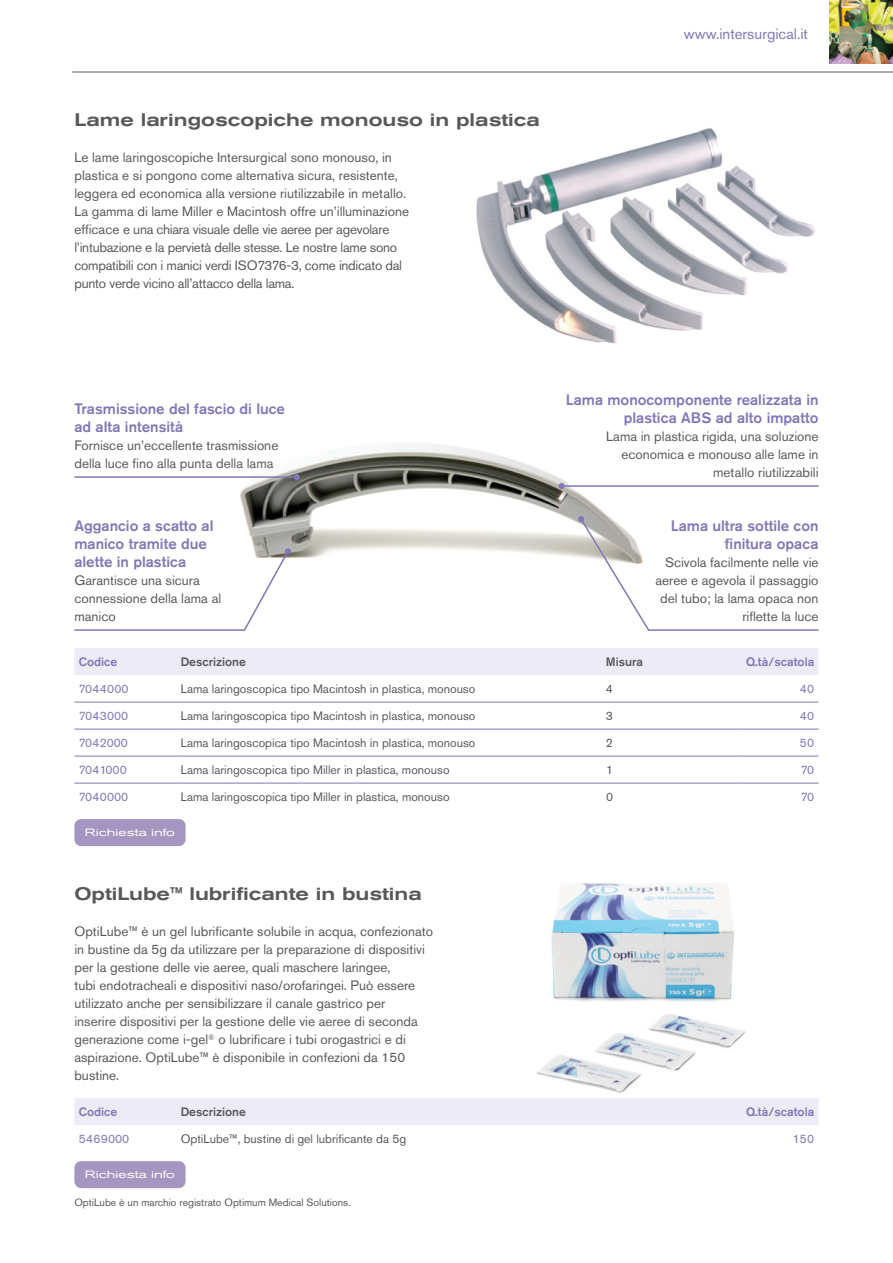
<style>
.page{position:relative;width:893px;height:1263px;background:#fff}
.page>*{position:absolute;margin:0;border:0;box-sizing:border-box;transform-origin:0 0}
.t1{font:500 expanded 18px "Akzidenz Grotesk Pro";color:#58595b}
.t2{font:500 15px/18px "Akzidenz Grotesk Pro";color:#8177b7;text-align:right}
.t3{font:15px "Akzidenz Grotesk Pro";color:#8177b7}
.t4{font:13.5px/18px "Akzidenz Grotesk Pro";color:#58595b}
.t5{font:12.15px "Akzidenz Grotesk Pro";color:#58595b}
.t6{font:12.15px "Akzidenz Grotesk Pro";color:#8177b7}
.t7{font:500 12.15px "Akzidenz Grotesk Pro";color:#8177b7}
.t8{font:500 12.15px "Akzidenz Grotesk Pro";color:#58595b}
.t9{font:12.15px "Akzidenz Grotesk Pro";letter-spacing:.02em;color:#8177b7}
.t10{font:10.5px "Akzidenz Grotesk Pro";color:#58595b}
.t11{font:expanded 10.5px "Akzidenz Grotesk Pro";color:#fff;scale:1.14 1}
</style>
<div class="page">
<hr style="left:72px;top:72px;width:821px;height:1px;background:#58595b">
<img style="left:829px;top:0;width:64px;height:63px">
<img style="left:240px;top:443px;width:368px;height:115px">
<img style="left:476px;top:128px;width:339px;height:216px">
<div style="left:74px;top:648px;width:745px;height:27px;background:#edebf6"></div>
<hr style="left:74px;top:702px;width:107px;height:1px;background:#8177b7">
<hr style="left:181px;top:702px;width:425px;height:1px;background:#8177b7">
<hr style="left:606px;top:702px;width:136px;height:1px;background:#8177b7">
<hr style="left:742px;top:702px;width:77px;height:1px;background:#8177b7">
<hr style="left:74px;top:729px;width:107px;height:1px;background:#8177b7">
<hr style="left:181px;top:729px;width:425px;height:1px;background:#8177b7">
<hr style="left:606px;top:729px;width:136px;height:1px;background:#8177b7">
<hr style="left:742px;top:729px;width:77px;height:1px;background:#8177b7">
<hr style="left:74px;top:756px;width:107px;height:1px;background:#8177b7">
<hr style="left:181px;top:756px;width:425px;height:1px;background:#8177b7">
<hr style="left:606px;top:756px;width:136px;height:1px;background:#8177b7">
<hr style="left:742px;top:756px;width:77px;height:1px;background:#8177b7">
<hr style="left:74px;top:783px;width:107px;height:1px;background:#8177b7">
<hr style="left:181px;top:783px;width:425px;height:1px;background:#8177b7">
<hr style="left:606px;top:783px;width:136px;height:1px;background:#8177b7">
<hr style="left:742px;top:783px;width:77px;height:1px;background:#8177b7">
<svg style="left:74px;top:548px;width:217px;height:83px"></svg>
<hr style="left:74px;top:476px;width:223px;height:2px;background:#8177b7">
<svg style="left:294px;top:474px;width:6px;height:6px"></svg>
<svg style="left:578px;top:516px;width:241px;height:115px"></svg>
<hr style="left:562px;top:485px;width:257px;height:2px;background:#8177b7">
<svg style="left:559px;top:483px;width:6px;height:6px"></svg>
<img style="left:536px;top:883px;width:210px;height:210px">
<div style="left:74px;top:1098px;width:745px;height:27px;background:#edebf6"></div>
<div style="left:74px;top:819px;width:112px;height:27px;background:#a496c0;border-radius:7px"></div>
<div style="left:74px;top:1161px;width:112px;height:27px;background:#a496c0;border-radius:7px"></div>
<h1 class="t1" style="left:74px;top:108px;width:467px">Lame laringoscopiche monouso in plastica</h1>
<p class="t4" style="left:74px;top:148px;width:336px">Le lame laringoscopiche Intersurgical sono monouso, in plastica e si pongono come alternativa sicura, resistente, leggera ed economica alla versione riutilizzabile in metallo.<br>La gamma di lame Miller e Macintosh offre un’illuminazione efficace e una chiara visuale delle vie aeree per agevolare l’intubazione e la pervietà delle stesse. Le nostre lame sono compatibili con i manici verdi ISO7376-3, come indicato dal punto verde vicino all’attacco della lama.</p>
<p class="t3" style="left:684px;top:24px;width:126px">www.intersurgical.it</p>
<p class="t2" style="left:74px;top:400px;width:212px;text-align:left">Trasmissione del fascio di luce ad alta intensità</p>
<p class="t4" style="left:74px;top:436px;width:205px">Fornisce un’eccellente trasmissione della luce fino alla punta della lama</p>
<p class="t2" style="left:74px;top:517px;width:141px;text-align:left">Aggancio a scatto al manico tramite due alette in plastica</p>
<p class="t4" style="left:74px;top:571px;width:148px">Garantisce una sicura connessione della lama al manico</p>
<p class="t2" style="left:566px;top:391px;width:254px">Lama monocomponente realizzata in plastica ABS ad alto impatto</p>
<p class="t4" style="left:606px;top:427px;width:214px;text-align:right">Lama in plastica rigida, una soluzione economica e monouso alle lame in metallo riutilizzabili</p>
<p class="t2" style="left:671px;top:517px;width:149px">Lama ultra sottile con finitura opaca</p>
<p class="t4" style="left:655px;top:553px;width:165px;text-align:right">Scivola facilmente nelle vie aeree e agevola il passaggio del tubo; la lama opaca non riflette la luce</p>
<p class="t7" style="left:79px;top:654px;width:40px">Codice</p>
<p class="t8" style="left:181px;top:654px;width:67px">Descrizione</p>
<p class="t8" style="left:606px;top:654px;width:39px">Misura</p>
<p class="t7" style="left:746px;top:654px;width:70px">Q.tà/scatola</p>
<p class="t6" style="left:79px;top:681px;width:51px">7044000</p>
<p class="t5" style="left:181px;top:681px;width:296px">Lama laringoscopica tipo Macintosh in plastica, monouso</p>
<p class="t5" style="left:606px;top:681px;width:9px">4</p>
<p class="t6" style="left:800px;top:681px;width:16px">40</p>
<p class="t6" style="left:79px;top:708px;width:51px">7043000</p>
<p class="t5" style="left:181px;top:708px;width:296px">Lama laringoscopica tipo Macintosh in plastica, monouso</p>
<p class="t5" style="left:606px;top:708px;width:9px">3</p>
<p class="t6" style="left:800px;top:708px;width:16px">40</p>
<p class="t6" style="left:79px;top:735px;width:51px">7042000</p>
<p class="t5" style="left:181px;top:735px;width:296px">Lama laringoscopica tipo Macintosh in plastica, monouso</p>
<p class="t5" style="left:606px;top:735px;width:9px">2</p>
<p class="t6" style="left:800px;top:735px;width:16px">50</p>
<p class="t6" style="left:79px;top:762px;width:50px">7041000</p>
<p class="t5" style="left:181px;top:762px;width:270px">Lama laringoscopica tipo Miller in plastica, monouso</p>
<p class="t5" style="left:606px;top:762px;width:9px">1</p>
<p class="t6" style="left:801px;top:762px;width:15px">70</p>
<p class="t6" style="left:79px;top:789px;width:51px">7040000</p>
<p class="t5" style="left:181px;top:789px;width:270px">Lama laringoscopica tipo Miller in plastica, monouso</p>
<p class="t5" style="left:606px;top:789px;width:9px">0</p>
<p class="t6" style="left:801px;top:789px;width:15px">70</p>
<p class="t11" style="left:85px;top:825px;width:80px">Richiesta info</p>
<h1 class="t1" style="left:74px;top:882px;width:349px">OptiLube™ lubrificante in bustina</h1>
<p class="t4" style="left:74px;top:922px;width:360px">OptiLube™ è un gel lubrificante solubile in acqua, confezionato in bustine da 5g da utilizzare per la preparazione di dispositivi per la gestione delle vie aeree, quali maschere laringee,<br>tubi endotracheali e dispositivi naso/orofaringei. Può essere utilizzato anche per sensibilizzare il canale gastrico per<br>inserire dispositivi per la gestione delle vie aeree di seconda generazione come i-gel<sup>®</sup> o lubrificare i tubi orogastrici e di aspirazione. OptiLube™ è disponibile in confezioni da 150 bustine.</p>
<p class="t7" style="left:79px;top:1104px;width:40px">Codice</p>
<p class="t8" style="left:181px;top:1104px;width:67px">Descrizione</p>
<p class="t7" style="left:746px;top:1104px;width:70px">Q.tà/scatola</p>
<p class="t9" style="left:79px;top:1131px;width:52px">5469000</p>
<p class="t5" style="left:181px;top:1131px;width:227px">OptiLube™, bustine di gel lubrificante da 5g</p>
<p class="t6" style="left:793px;top:1131px;width:23px">150</p>
<p class="t11" style="left:85px;top:1167px;width:80px">Richiesta info</p>
<p class="t10" style="left:74px;top:1196px;width:278px">OptiLube è un marchio registrato Optimum Medical Solutions.</p>
</div>
